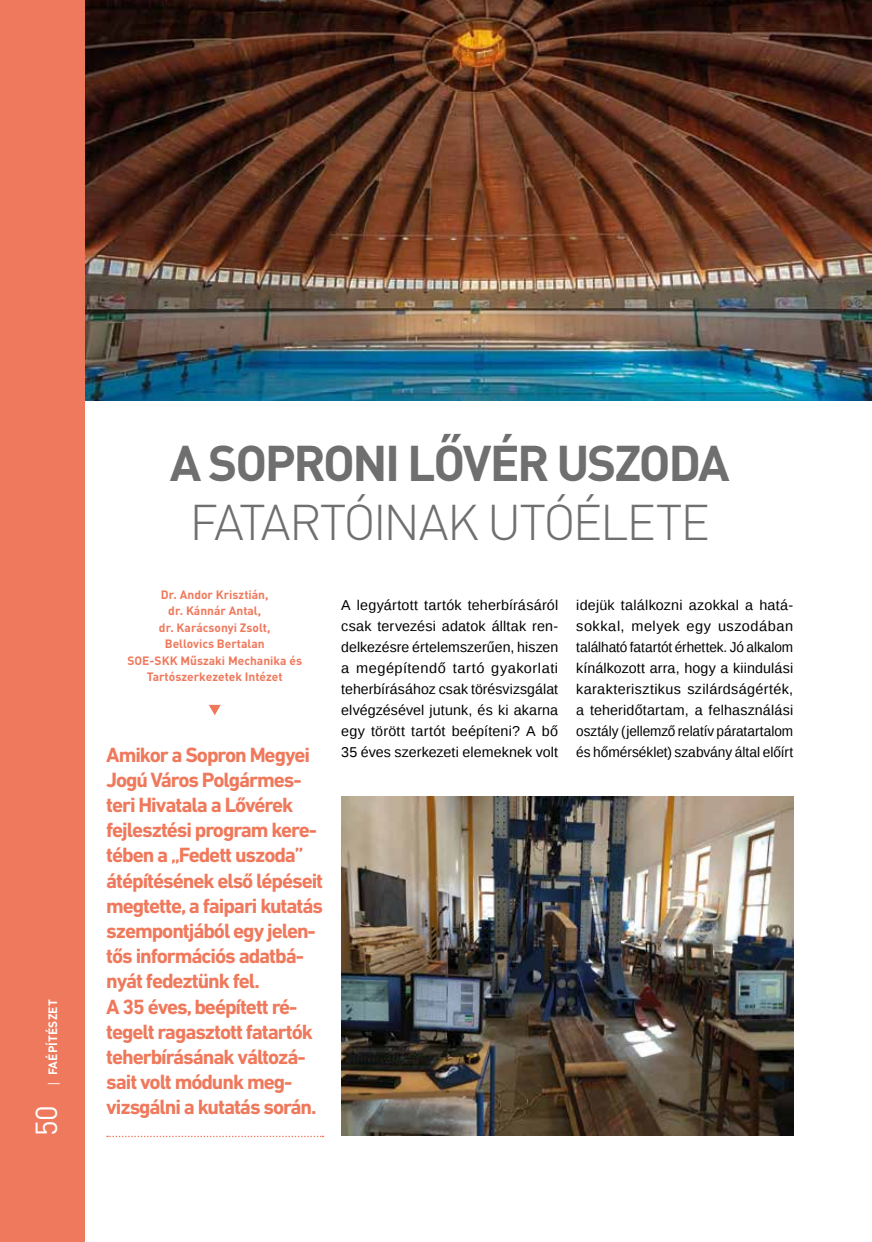
<style>
.page{position:relative;width:872px;height:1242px;background:#fff}
.page>*{position:absolute;margin:0;border:0;box-sizing:border-box;transform-origin:0 0}
.t1{font:700 49.5px "DIN Pro";letter-spacing:-.05em;color:#706f6f}
.t2{font:300 49.5px "DIN Pro";letter-spacing:-.05em;color:#706f6f}
.t3{font:30px "DIN Pro";color:#fff}
.t4{font:700 21px/25.2px "DIN Next LT Pro";letter-spacing:-.05em;color:#ef795c}
.t5{font:14.25px/21px "Liberation Sans";letter-spacing:.005em;color:#000;text-align:justify}
.t6{font:700 12px/16.5px "DIN Pro";color:#ef795c;text-align:center}
.t7{font:700 12px "DIN Pro";letter-spacing:.01em;color:#fff}
.s1{font-family:"Open Sans";font-weight:400}
</style>
<div class="page">
<div style="left:0;top:0;width:85px;height:1242px;background:#ef795c"></div>
<svg style="left:107px;top:1135px;width:216px;height:2px"></svg>
<svg style="left:209px;top:705px;width:12px;height:10px"></svg>
<img style="left:85px;top:0;width:786px;height:400px">
<img style="left:341px;top:796px;width:452px;height:339px">
<p class="t7" style="left:45px;top:1087px;width:89px;rotate:-90deg"><span class="s1">|</span> FAÉPÍTÉSZET</p>
<h2 class="t3" style="left:26px;top:1136px;width:33px;rotate:-90deg">50</h2>
<h1 class="t1" style="left:170px;top:429px;width:561px">A SOPRONI LŐVÉR USZODA</h1>
<h1 class="t2" style="left:189px;top:489px;width:522px">FATARTÓINAK UTÓÉLETE</h1>
<p class="t6" style="left:127px;top:585px;width:176px">Dr. Andor Krisztián,<br>dr. Kánnár Antal,<br>dr. Karácsonyi Zsolt,<br>Bellovics Bertalan<br>SOE-SKK Műszaki Mechanika és<br>Tartószerkezetek Intézet</p>
<p class="t4" style="left:106px;top:741px;width:218px">Amikor a Sopron Megyei<br>Jogú Város Polgármes&shy;teri Hivatala a Lővérek fejlesztési program kere&shy;tében a „Fedett uszoda” átépítésének első lépéseit megtette, a faipari kutatás szempontjából egy jelen&shy;tős információs adatbá&shy;nyát fedeztünk fel.<br>A 35 éves, beépített ré&shy;tegelt ragasztott fatartók teherbírásának változá&shy;sait volt módunk meg&shy;vizsgálni a kutatás során.</p>
<p class="t5" style="left:341px;top:595px;width:218px">A legyártott tartók teherbírásáról csak tervezési adatok álltak ren&shy;delkezésre értelemszerűen, hiszen a megépítendő tartó gyakorlati teherbírásához csak törésvizsgálat elvégzésével jutunk, és ki akarna egy törött tartót beépíteni? A bő 35 éves szerkezeti elemeknek volt</p>
<p class="t5" style="left:576px;top:595px;width:218px">idejük találkozni azokkal a hatá&shy;sokkal, melyek egy uszodában található fatartót érhettek. Jó alkalom kínálkozott arra, hogy a kiindulási karakterisztikus szilárdságérték, a teheridőtartam, a felhasználási osztály (jellemző relatív páratartalom és hőmérséklet) szabvány által előírt</p>
</div>
